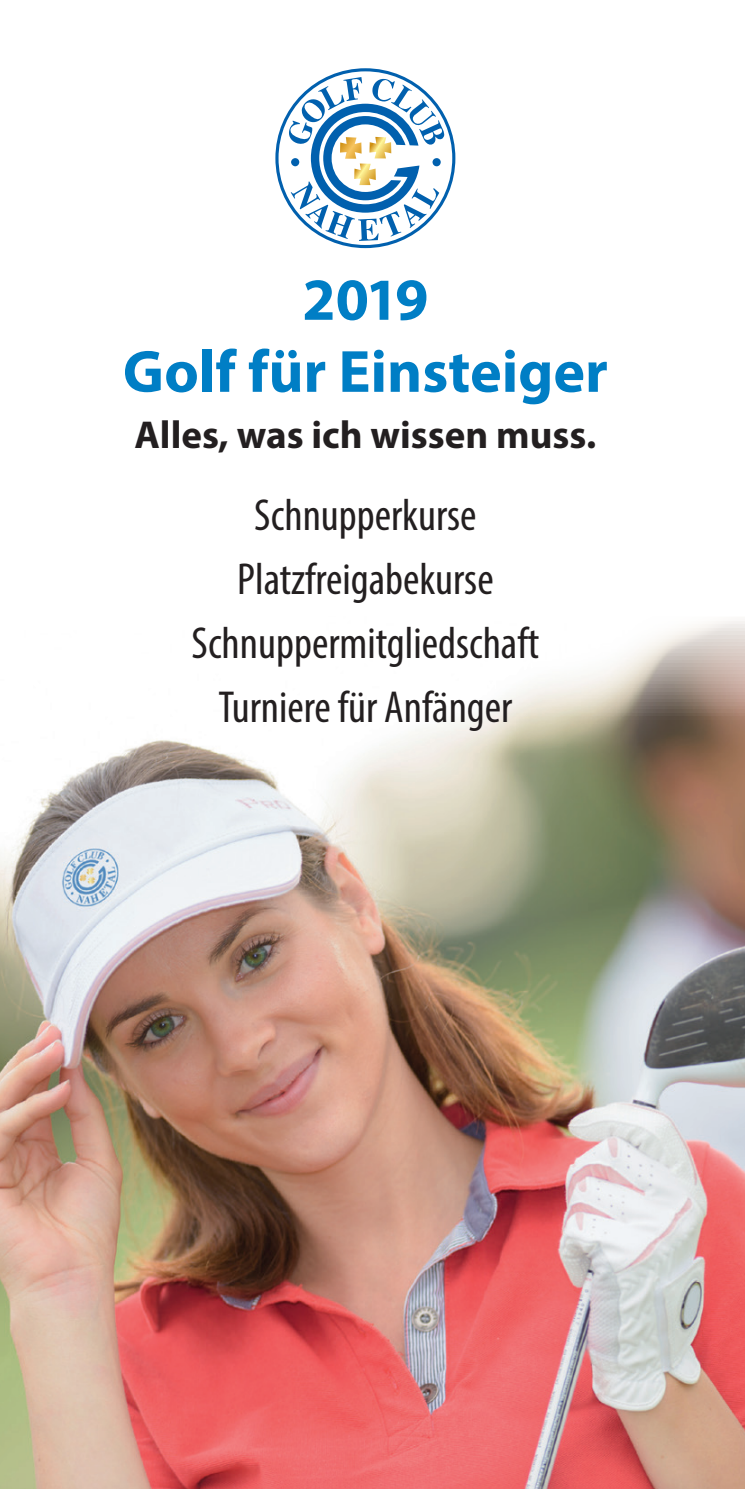
<style>
.page{position:relative;width:745px;height:1489px;background:#fff}
.page>*{position:absolute;margin:0;border:0;box-sizing:border-box;transform-origin:0 0}
.t1{font:700 60px/72px "Myriad Pro";color:#007ec5;text-align:center}
.t2{font:condensed 45px/64px "Myriad Pro";color:#231f20;text-align:center}
.t3{font:700 39px "Myriad Pro";color:#231f20}
</style>
<div class="page">
<img style="left:0;top:621px;width:744px;height:867px">
<svg style="left:275px;top:68px;width:180px;height:180px"></svg>
<h1 class="t1" style="left:123px;top:261px;width:486px">2019<br>Golf für Einsteiger</h1>
<p class="t3" style="left:134px;top:409px;width:463px">Alles, was ich wissen muss.</p>
<p class="t2" style="left:191px;top:482px;width:349px">Schnupperkurse<br>Platzfreigabekurse<br>Schnuppermitgliedschaft<br>Turniere für Anfänger</p>
</div>
